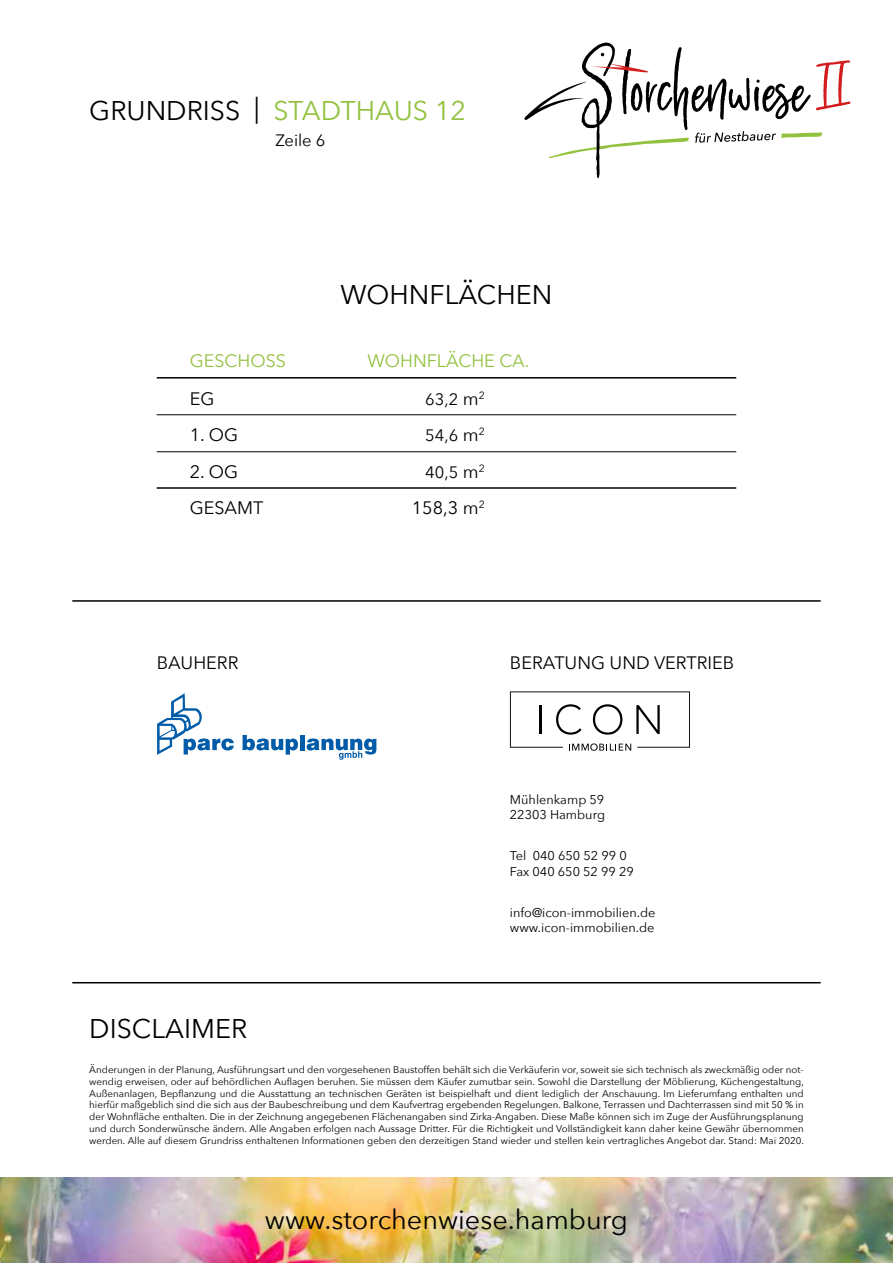
<style>
.page{position:relative;width:893px;height:1263px;background:#fff}
.page>*{position:absolute;margin:0;border:0;box-sizing:border-box;transform-origin:0 0}
.t1{font:27px "Avenir Next";color:#000}
.t2{font:27px "Avenir Next";color:#92c13e}
.t3{font:18px "Avenir Next";color:#000}
.t4{font:18px "Avenir Next";color:#92c13e}
.t5{font:16.5px "Avenir Next";color:#000}
.t6{font:12.75px/15.3px "Avenir Next";color:#000}
.t7{font:9.75px/11.7px "Avenir Next";color:#000;text-align:justify}
.s1{color:#000}
.s2{font-size:18px}
</style>
<div class="page">
<img style="left:0;top:1178px;width:893px;height:85px">
<svg style="left:524px;top:43px;width:326px;height:135px"></svg>
<svg style="left:510px;top:691px;width:180px;height:60px"></svg>
<svg style="left:243px;top:735px;width:55px;height:19px"></svg>
<hr style="left:300px;top:735px;width:4px;height:15px;background:#005ba8">
<svg style="left:307px;top:738px;width:69px;height:22px"></svg>
<svg style="left:157px;top:693px;width:77px;height:62px"></svg>
<hr style="left:72px;top:982px;width:749px;height:1px;background:#000">
<hr style="left:72px;top:600px;width:749px;height:2px;background:#000">
<hr style="left:157px;top:414px;width:579px;height:1px;background:#000">
<hr style="left:157px;top:451px;width:579px;height:1px;background:#000">
<hr style="left:157px;top:377px;width:579px;height:1px;background:#000">
<hr style="left:157px;top:487px;width:579px;height:2px;background:#000">
<h1 class="t2" style="left:89px;top:88px;width:378px"><span class="s1">GRUNDRISS |</span> STADTHAUS 12</h1>
<h3 class="t5" style="left:275px;top:127px;width:52px">Zeile 6</h3>
<h1 class="t1" style="left:341px;top:272px;width:213px">WOHNFLÄCHEN</h1>
<h2 class="t4" style="left:190px;top:345px;width:98px">GESCHOSS</h2>
<h2 class="t4" style="left:368px;top:345px;width:163px">WOHNFLÄCHE CA.</h2>
<h2 class="t3" style="left:190px;top:384px;width:26px">EG</h2>
<h3 class="t5" style="left:425px;top:385px;width:61px">63,2 <span class="s2">m</span><sup>2</sup></h3>
<h2 class="t3" style="left:190px;top:420px;width:50px">1. OG</h2>
<h3 class="t5" style="left:425px;top:422px;width:61px">54,6 <span class="s2">m</span><sup>2</sup></h3>
<h2 class="t3" style="left:190px;top:456px;width:50px">2. OG</h2>
<h3 class="t5" style="left:425px;top:458px;width:61px">40,5 <span class="s2">m</span><sup>2</sup></h3>
<h2 class="t3" style="left:190px;top:493px;width:75px">GESAMT</h2>
<h2 class="t3" style="left:412px;top:493px;width:74px">158,3 m<sup>2</sup></h2>
<h2 class="t3" style="left:157px;top:648px;width:83px">BAUHERR</h2>
<h2 class="t3" style="left:510px;top:648px;width:226px">BERATUNG UND VERTRIEB</h2>
<h3 class="t6" style="left:510px;top:791px;width:97px">Mühlenkamp 59<br>22303 Hamburg</h3>
<h3 class="t6" style="left:510px;top:848px;width:125px">Tel 040 650 52 99 0<br>Fax 040 650 52 99 29</h3>
<h3 class="t6" style="left:510px;top:904px;width:147px">info@icon-immobilien.de www.icon-immobilien.de</h3>
<h1 class="t1" style="left:89px;top:1006px;width:159px">DISCLAIMER</h1>
<p class="t7" style="left:89px;top:1064px;width:716px">Änderungen in der Planung, Ausführungsart und den vorgesehenen Baustoffen behält sich die Verkäuferin vor, soweit sie sich technisch als zweckmäßig oder not&shy;wendig erweisen, oder auf behördlichen Auflagen beruhen. Sie müssen dem Käufer zumutbar sein. Sowohl die Darstellung der Möblierung, Küchengestaltung, Außenanlagen, Bepflanzung und die Ausstattung an technischen Geräten ist beispielhaft und dient lediglich der Anschauung. Im Lieferumfang enthalten und hierfür maßgeblich sind die sich aus der Baubeschreibung und dem Kaufvertrag ergebenden Regelungen. Balkone, Terrassen und Dachterrassen sind mit 50 % in der Wohnfläche enthalten. Die in der Zeichnung angegebenen Flächenangaben sind Zirka-Angaben. Diese Maße können sich im Zuge der Ausführungsplanung und durch Sonderwünsche ändern. Alle Angaben erfolgen nach Aussage Dritter. Für die Richtigkeit und Vollständigkeit kann daher keine Gewähr übernommen werden. Alle auf diesem Grundriss enthaltenen Informationen geben den derzeitigen Stand wieder und stellen kein vertragliches Angebot dar. Stand: Mai 2020.</p>
<h1 class="t1" style="left:265px;top:1196px;width:365px">www.storchenwiese.hamburg</h1>
</div>
